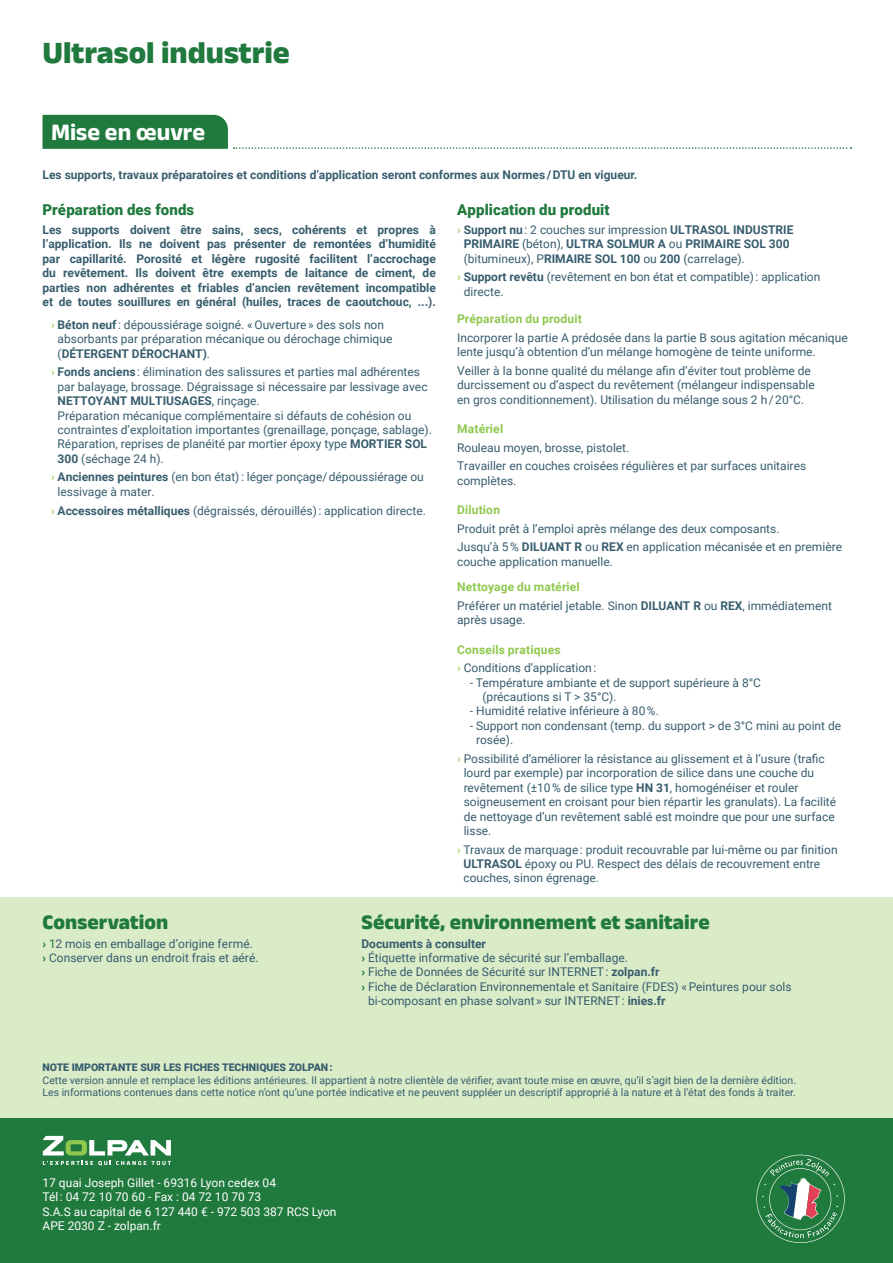
<style>
.page{position:relative;width:893px;height:1263px;background:#fff}
.page>*{position:absolute;margin:0;border:0;box-sizing:border-box;transform-origin:0 0}
.t1{font:800 31.5px "Anek Latin";color:#20793d}
.t2{font:700 24px "Anek Latin";color:#fff}
.t3{font:800 21px "Anek Latin";color:#20793d}
.t4{font:900 15px "Roboto";letter-spacing:.01em;color:#20793d}
.t5{font:12px/14.4px "Roboto";color:#375d6e}
.t6{font:700 12px/14.4px "Roboto";color:#375d6e;text-align:justify}
.t7{font:12px/14.4px "Roboto";color:#fff}
.t8{font:700 12px "Roboto";letter-spacing:.015em;color:#8fc84f}
.t9{font:10.5px "Roboto";color:#375d6e}
.t10{font:900 10.5px "Roboto";color:#375d6e}
.s1{color:#8fc84f}
.s2{font-weight:700}
.s3{font-weight:400;color:#8fc84f}
.s4{font-weight:400}
.s5{font-weight:900;color:#20793d}
.s6{color:#20793d}
</style>
<div class="page">
<div style="left:0;top:897px;width:893px;height:221px;background:#daebc7"></div>
<div style="left:0;top:1118px;width:893px;height:145px;background:#20793d"></div>
<svg style="left:756px;top:1155px;width:89px;height:88px"></svg>
<svg style="left:234px;top:147px;width:617px;height:2px"></svg>
<div style="left:43px;top:115px;width:185px;height:34px;background:#20793d"></div>
<svg style="left:43px;top:1136px;width:128px;height:19px"></svg>
<svg style="left:43px;top:1161px;width:128px;height:5px"></svg>
<p class="t1" style="left:43px;top:31px;width:249px">Ultrasol industrie</p>
<p class="t2" style="left:51px;top:116px;width:156px">Mise en œuvre</p>
<p class="t6" style="left:43px;top:167px;width:596px">Les supports, travaux préparatoires et conditions d’application seront conformes aux Normes / DTU en vigueur.</p>
<p class="t4" style="left:43px;top:200px;width:153px">Préparation des fonds</p>
<p class="t6" style="left:43px;top:222px;width:395px">Les supports doivent être sains, secs, cohérents et propres à l’application. Ils ne doivent pas présenter de remontées d’humidité par capillarité. Porosité et légère rugosité facilitent l’accrochage du revêtement. Ils doivent être exempts de laitance de ciment, de parties non adhérentes et friables d’ancien revêtement incompatible et de toutes souillures en général (huiles, traces de caoutchouc, ...).</p>
<p class="t5" style="left:58px;top:317px;width:336px;text-indent:-7px"><span class="s1">›</span> <span class="s2">Béton neuf</span> : dépoussiérage soigné. « Ouverture » des sols non absorbants par préparation mécanique ou dérochage chimique (<span class="s2">DÉTERGENT DÉROCHANT)</span>.</p>
<p class="t5" style="left:58px;top:364px;width:376px;text-indent:-7px"><span class="s1">›</span> <span class="s2">Fonds anciens</span> : élimination des salissures et parties mal adhérentes par balayage, brossage. Dégraissage si nécessaire par lessivage avec <span class="s2">NETTOYANT MULTIUSAGES</span>, rinçage.<br>Préparation mécanique complémentaire si défauts de cohésion ou contraintes d’exploitation importantes (grenaillage, ponçage, sablage).<br>Réparation, reprises de planéité par mortier époxy type <span class="s2">MORTIER SOL 300</span> (séchage 24 h).</p>
<p class="t5" style="left:58px;top:469px;width:368px;text-indent:-7px"><span class="s1">›</span> <span class="s2">Anciennes peintures</span> (en bon état) : léger ponçage/ dépoussiérage ou lessivage à mater.</p>
<p class="t5" style="left:51px;top:503px;width:376px"><span class="s1">›</span> <span class="s2">Accessoires métalliques</span> (dégraissés, dérouillés) : application directe.</p>
<p class="t4" style="left:457px;top:200px;width:154px">Application du produit</p>
<p class="t6" style="left:464px;top:222px;width:331px;text-align:left;text-indent:-7px"><span class="s3">›</span> Support nu <span class="s4">: 2 couches sur impression</span> ULTRASOL INDUSTRIE<br>PRIMAIRE <span class="s4">(béton),</span> ULTRA SOLMUR A <span class="s4">ou</span> PRIMAIRE SOL 300 <span class="s4">(bitumineux), P</span>RIMAIRE SOL 100 <span class="s4">ou</span> 200 <span class="s4">(carrelage).</span></p>
<p class="t5" style="left:464px;top:270px;width:358px;text-indent:-7px"><span class="s1">›</span> <span class="s2">Support revêtu</span> (revêtement en bon état et compatible) : application directe.</p>
<p class="t8" style="left:457px;top:310px;width:126px">Préparation du produit</p>
<p class="t5" style="left:457px;top:330px;width:392px">Incorporer la partie A prédosée dans la partie B sous agitation mécanique lente jusqu’à obtention d’un mélange homogène de teinte uniforme.</p>
<p class="t5" style="left:457px;top:363px;width:359px">Veiller à la bonne qualité du mélange afin d’éviter tout problème de durcissement ou d’aspect du revêtement (mélangeur indispensable en gros conditionnement). Utilisation du mélange sous 2 h / 20°C.</p>
<p class="t8" style="left:457px;top:420px;width:48px">Matériel</p>
<p class="t5" style="left:457px;top:440px;width:174px">Rouleau moyen, brosse, pistolet.</p>
<p class="t5" style="left:457px;top:458px;width:351px">Travailler en couches croisées régulières et par surfaces unitaires complètes.</p>
<p class="t8" style="left:457px;top:501px;width:44px">Dilution</p>
<p class="t5" style="left:457px;top:521px;width:324px">Produit prêt à l’emploi après mélange des deux composants.</p>
<p class="t5" style="left:457px;top:540px;width:387px">Jusqu’à 5 % <span class="s2">DILUANT R</span> ou <span class="s2">REX</span> en application mécanisée et en première couche application manuelle.</p>
<p class="t8" style="left:457px;top:578px;width:124px">Nettoyage du matériel</p>
<p class="t5" style="left:457px;top:598px;width:376px">Préférer un matériel jetable. Sinon <span class="s2">DILUANT R</span> ou <span class="s2">REX</span>, immédiatement après usage.</p>
<p class="t8" style="left:457px;top:641px;width:105px">Conseils pratiques</p>
<p class="t5" style="left:457px;top:660px;width:141px"><span class="s1">›</span> Conditions d’application :</p>
<p class="t5" style="left:482px;top:675px;width:280px;text-indent:-13px">- Température ambiante et de support supérieure à 8°C (précautions si T &gt; 35°C).</p>
<p class="t5" style="left:470px;top:703px;width:191px">- Humidité relative inférieure à 80 %.</p>
<p class="t5" style="left:476px;top:718px;width:367px;text-indent:-6px">- Support non condensant (temp. du support &gt; de 3°C mini au point de rosée).</p>
<p class="t5" style="left:464px;top:751px;width:374px;text-indent:-7px"><span class="s1">›</span> Possibilité d’améliorer la résistance au glissement et à l’usure (trafic lourd par exemple) par incorporation de silice dans une couche du revêtement (±10 % de silice type <span class="s2">HN 31</span>, homogénéiser et rouler soigneusement en croisant pour bien répartir les granulats). La facilité de nettoyage d’un revêtement sablé est moindre que pour une surface lisse.</p>
<p class="t5" style="left:463px;top:842px;width:376px;text-indent:-6px"><span class="s1">›</span> Travaux de marquage : produit recouvrable par lui-même ou par finition<br><span class="s2">ULTRASOL</span> époxy ou PU. Respect des délais de recouvrement entre couches, sinon égrenage.</p>
<p class="t3" style="left:43px;top:907px;width:127px">Conservation</p>
<p class="t5" style="left:43px;top:936px;width:212px"><span class="s5">›</span> <span class="s6">1</span>2 mois en emballage d’origine fermé.</p>
<p class="t5" style="left:43px;top:950px;width:218px"><span class="s5">›</span> Conserver dans un endroit frais et aéré.</p>
<p class="t3" style="left:361px;top:907px;width:350px">Sécurité, environnement et sanitaire</p>
<p class="t6" style="left:361px;top:936px;width:126px">Documents à consulter</p>
<p class="t5" style="left:361px;top:950px;width:268px"><span class="s5">›</span> Étiquette informative de sécurité sur l’emballage.</p>
<p class="t5" style="left:361px;top:964px;width:300px"><span class="s5">›</span> Fiche de Données de Sécurité sur INTERNET : <span class="s2">zolpan.fr</span></p>
<p class="t5" style="left:368px;top:979px;width:425px;text-indent:-7px"><span class="s5">›</span> Fiche de Déclaration Environnementale et Sanitaire (FDES) « Peintures pour sols bi-composant en phase solvant » sur INTERNET : <span class="s2">inies.fr</span></p>
<p class="t10" style="left:43px;top:1060px;width:292px">NOTE IMPORTANTE SUR LES FICHES TECHNIQUES ZOLPAN :</p>
<p class="t9" style="left:43px;top:1072px;width:755px">Cette version annule et remplace les éditions antérieures. Il appartient à notre clientèle de vérifier, avant toute mise en œuvre, qu’il s’agit bien de la dernière édition.</p>
<p class="t9" style="left:43px;top:1085px;width:755px">Les informations contenues dans cette notice n’ont qu’une portée indicative et ne peuvent suppléer un descriptif approprié à la nature et à l’état des fonds à traiter.</p>
<p class="t7" style="left:43px;top:1175px;width:235px">17 quai Joseph Gillet - 69316 Lyon cedex 04<br>Tél : 04 72 10 70 60 - Fax : 04 72 10 70 73</p>
<p class="t7" style="left:43px;top:1204px;width:295px">S.A.S au capital de 6 127 440 € - 972 503 387 RCS Lyon</p>
<p class="t7" style="left:43px;top:1218px;width:120px">APE 2030 Z - zolpan.fr</p>
</div>
